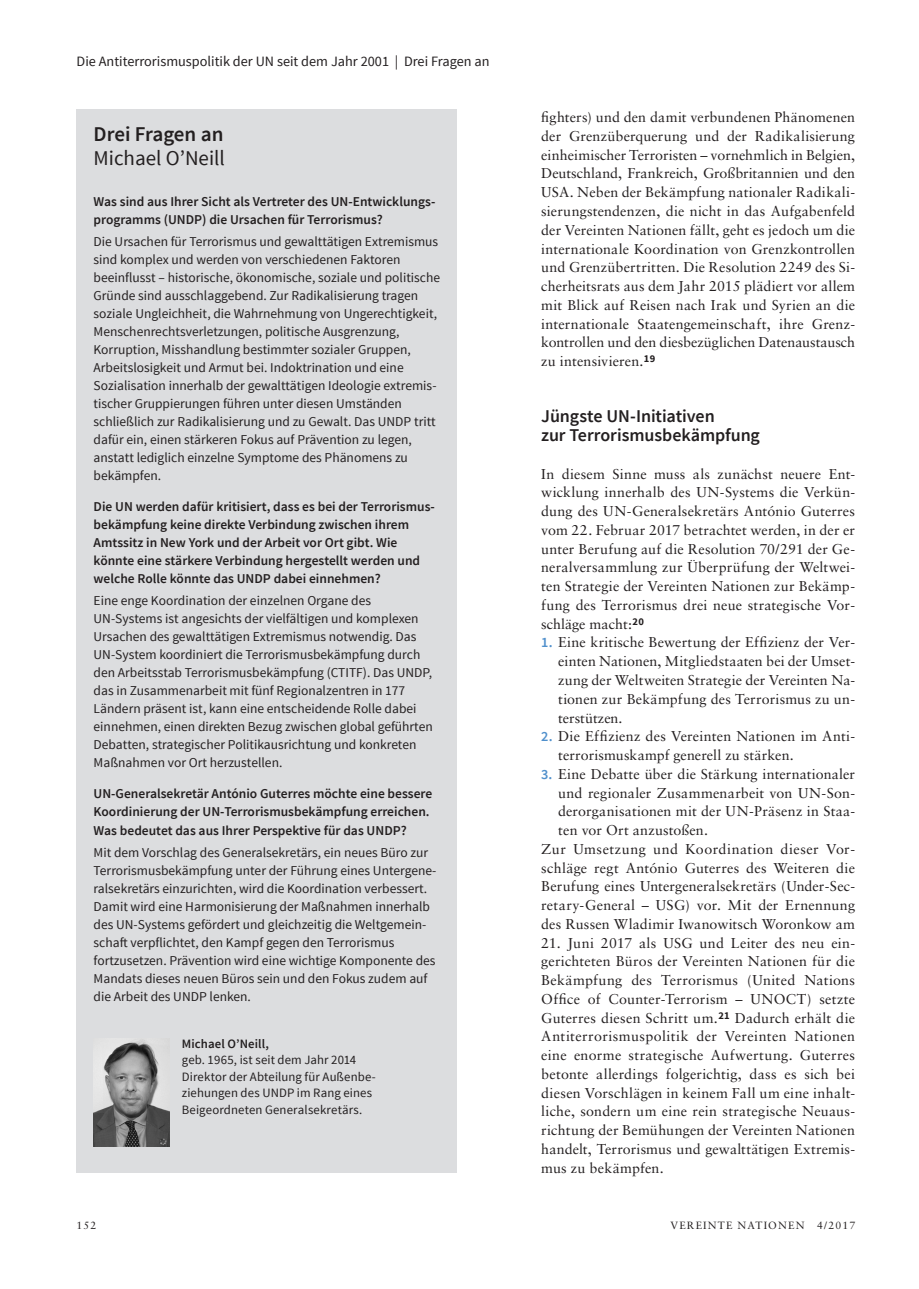
<style>
.page{position:relative;width:919px;height:1289px;background:#fff}
.page>*{position:absolute;margin:0;border:0;box-sizing:border-box;transform-origin:0 0}
.Name{font:21px "Source Sans Pro";color:#231f20}
.Headline{font:600 21px "Source Sans Pro";color:#231f20}
.Subheadline_schwarz{font:600 18px "Source Sans Pro";letter-spacing:-.005em;color:#231f20}
.Fließtext_ohn_Einrüc{font:14.25px/18.8px "Sabon LT Std";letter-spacing:.01em;color:#231f20;text-align:justify}
.Seitenzahl_Ausgabe{font:14.25px/18.8px "Sabon LT Std";letter-spacing:.005em;color:#231f20;text-align:justify}
.Aufzählung_imFließte{font:14.25px/18.8px "Sabon LT Std";letter-spacing:.01em;color:#231f20;text-align:justify}
.Kolumnentitel{font:14.25px "Source Sans Pro";color:#231f20}
.Antwort{font:13.5px/18px "Source Sans Pro";color:#231f20}
.Frage{font:600 13.5px/18px "Source Sans Pro";color:#231f20}
.Bildunterschrift{font:12.75px/16.5px "Source Sans Pro";letter-spacing:.01em;color:#231f20}
.BU_Name{font:600 12.75px "Source Sans Pro";letter-spacing:.01em;color:#231f20}
.Seitenzahl_Ausgabe-2{font:10.5px "Sabon LT Std";letter-spacing:.11em;color:#231f20}
.s1{font-family:"Source Sans Pro";font-weight:600;color:#5090cc}
</style>
<div class="page">
<div style="left:77px;top:109px;width:380px;height:1063px;background:#dcdddf"></div>
<img style="left:94px;top:1040px;width:76px;height:106px">
<p class="Kolumnentitel" style="left:77px;top:52px;width:414px">Die Antiterrorismuspolitik der UN seit dem Jahr 2001 | Drei Fragen an</p>
<p class="Headline" style="left:94px;top:121px;width:131px">Drei Fragen an</p>
<p class="Name" style="left:94px;top:145px;width:133px">Michael O’Neill</p>
<p class="Frage" style="left:94px;top:193px;width:343px">Was sind aus Ihrer Sicht als Vertreter des UN-Entwicklungs&shy;programms (UNDP) die Ursachen für Terrorismus?</p>
<p class="Antwort" style="left:94px;top:233px;width:348px">Die Ursachen für Terrorismus und gewalttätigen Extremismus sind komplex und werden von verschiedenen Faktoren beeinflusst – historische, ökonomische, soziale und politische Gründe sind ausschlaggebend. Zur Radikalisierung tragen soziale Ungleichheit, die Wahrnehmung von Ungerechtigkeit, Menschenrechtsverletzungen, politische Ausgrenzung, Korruption, Misshandlung bestimmter sozialer Gruppen, Arbeitslosigkeit und Armut bei. Indoktrination und eine Sozialisation innerhalb der gewalttätigen Ideologie extremis&shy;tischer Gruppierungen führen unter diesen Umständen schließlich zur Radikalisierung und zu Gewalt. Das UNDP tritt dafür ein, einen stärkeren Fokus auf Prävention zu legen, anstatt lediglich einzelne Symptome des Phänomens zu bekämpfen.</p>
<p class="Frage" style="left:94px;top:498px;width:343px">Die UN werden dafür kritisiert, dass es bei der Terrorismus&shy;bekämpfung keine direkte Verbindung zwischen ihrem Amtssitz in New York und der Arbeit vor Ort gibt. Wie könnte eine stärkere Verbindung hergestellt werden und welche Rolle könnte das UNDP dabei einnehmen?</p>
<p class="Antwort" style="left:94px;top:592px;width:340px">Eine enge Koordination der einzelnen Organe des UN-Systems ist angesichts der vielfältigen und komplexen Ursachen des gewalttätigen Extremismus notwendig. Das UN-System koordiniert die Terrorismusbekämpfung durch den Arbeitsstab Terrorismusbekämpfung (CTITF). Das UNDP, das in Zusammenarbeit mit fünf Regionalzentren in 177<br>Ländern präsent ist, kann eine entscheidende Rolle dabei einnehmen, einen direkten Bezug zwischen global geführten Debatten, strategischer Politikausrichtung und konkreten Maßnahmen vor Ort herzustellen.</p>
<p class="Frage" style="left:94px;top:784px;width:340px;line-height:18.8px">UN-Generalsekretär António Guterres möchte eine bessere<br>Koordinierung der UN-Terrorismusbekämpfung erreichen.<br>Was bedeutet das aus Ihrer Perspektive für das UNDP?</p>
<p class="Antwort" style="left:94px;top:844px;width:344px">Mit dem Vorschlag des Generalsekretärs, ein neues Büro zur Terrorismusbekämpfung unter der Führung eines Untergene&shy;ralsekretärs einzurichten, wird die Koordination verbessert.<br>Damit wird eine Harmonisierung der Maßnahmen innerhalb des UN-Systems gefördert und gleichzeitig die Weltgemein&shy;schaft verpflichtet, den Kampf gegen den Terrorismus fortzusetzen. Prävention wird eine wichtige Komponente des Mandats dieses neuen Büros sein und den Fokus zudem auf die Arbeit des UNDP lenken.</p>
<p class="BU_Name" style="left:182px;top:1035px;width:89px">Michael O’Neill,</p>
<p class="Bildunterschrift" style="left:182px;top:1051px;width:195px">geb. 1965, ist seit dem Jahr 2014<br>Direktor der Abteilung für Außenbe&shy;ziehungen des UNDP im Rang eines Beigeordneten Generalsekretärs.</p>
<p class="Seitenzahl_Ausgabe" style="left:541px;top:108px;width:315px">fighters) und den damit verbundenen Phänomenen der Grenzüberquerung und der Radikalisierung einheimischer Terroristen – vornehmlich in Belgien, Deutschland, Frankreich, Großbritannien und den USA. Neben der Bekämpfung nationaler Radikali&shy;sierungstendenzen, die nicht in das Aufgabenfeld der Vereinten Nationen fällt, geht es jedoch um die internationale Koordination von Grenzkontrollen und Grenzübertritten. Die Resolution 2249 des Si&shy;cherheitsrats aus dem Jahr 2015 plädiert vor allem mit Blick auf Reisen nach Irak und Syrien an die internationale Staatengemeinschaft, ihre Grenz&shy;kontrollen und den diesbezüglichen Datenaustausch zu intensivieren.<sup>19</sup></p>
<p class="Subheadline_schwarz" style="left:541px;top:405px;width:175px">Jüngste UN-Initiativen</p>
<p class="Subheadline_schwarz" style="left:541px;top:424px;width:220px">zur Terrorismusbekämpfung</p>
<p class="Fließtext_ohn_Einrüc" style="left:541px;top:464px;width:315px">In diesem Sinne muss als zunächst neuere Ent&shy;wicklung innerhalb des UN-Systems die Verkün&shy;dung des UN-Generalsekretärs António Guterres vom 22. Februar 2017 betrachtet werden, in der er unter Berufung auf die Resolution 70/291 der Ge&shy;neralversammlung zur Überprüfung der Weltwei&shy;ten Strategie der Vereinten Nationen zur Bekämp&shy;fung des Terrorismus drei neue strategische Vor&shy;schläge macht:<sup>20</sup></p>
<p class="Aufzählung_imFließte" style="left:558px;top:633px;width:298px;text-indent:-17px"><span class="s1">1.</span> Eine kritische Bewertung der Effizienz der Ver&shy;einten Nationen, Mitgliedstaaten bei der Umset&shy;zung der Weltweiten Strategie der Vereinten Na&shy;tionen zur Bekämpfung des Terrorismus zu un&shy;terstützen.</p>
<p class="Aufzählung_imFließte" style="left:558px;top:726px;width:298px;text-indent:-17px"><span class="s1">2.</span> Die Effizienz des Vereinten Nationen im Anti&shy;terrorismuskampf generell zu stärken.</p>
<p class="Aufzählung_imFließte" style="left:558px;top:764px;width:298px;text-indent:-17px"><span class="s1">3.</span> Eine Debatte über die Stärkung internationaler und regionaler Zusammenarbeit von UN-Son&shy;derorganisationen mit der UN-Präsenz in Staa&shy;ten vor Ort anzustoßen.</p>
<p class="Fließtext_ohn_Einrüc" style="left:541px;top:839px;width:315px">Zur Umsetzung und Koordination dieser Vor&shy;schläge regt António Guterres des Weiteren die Berufung eines Untergeneralsekretärs (Under-Sec&shy;retary-General – USG) vor. Mit der Ernennung des Russen Wladimir Iwanowitsch Woronkow am</p>
<p class="Fließtext_ohn_Einrüc" style="left:541px;top:933px;width:315px">21. Juni 2017 als USG und Leiter des neu ein&shy;gerichteten Büros der Vereinten Nationen für die Bekämpfung des Terrorismus (United Nations Office of Counter-Terrorism – UNOCT) setzte Guterres diesen Schritt um.<sup>21</sup> Dadurch erhält die Antiterrorismuspolitik der Vereinten Nationen eine enorme strategische Aufwertung. Guterres betonte allerdings folgerichtig, dass es sich bei diesen Vorschlägen in keinem Fall um eine inhalt&shy;liche, sondern um eine rein strategische Neuaus&shy;richtung der Bemühungen der Vereinten Nationen handelt, Terrorismus und gewalttätigen Extremis&shy;mus zu bekämpfen.</p>
<p class="Seitenzahl_Ausgabe-2" style="left:77px;top:1218px;width:21px">152</p>
<p class="Seitenzahl_Ausgabe-2" style="left:670px;top:1218px;width:186px">VEREINTE NATIONEN 4/2017</p>
</div>
